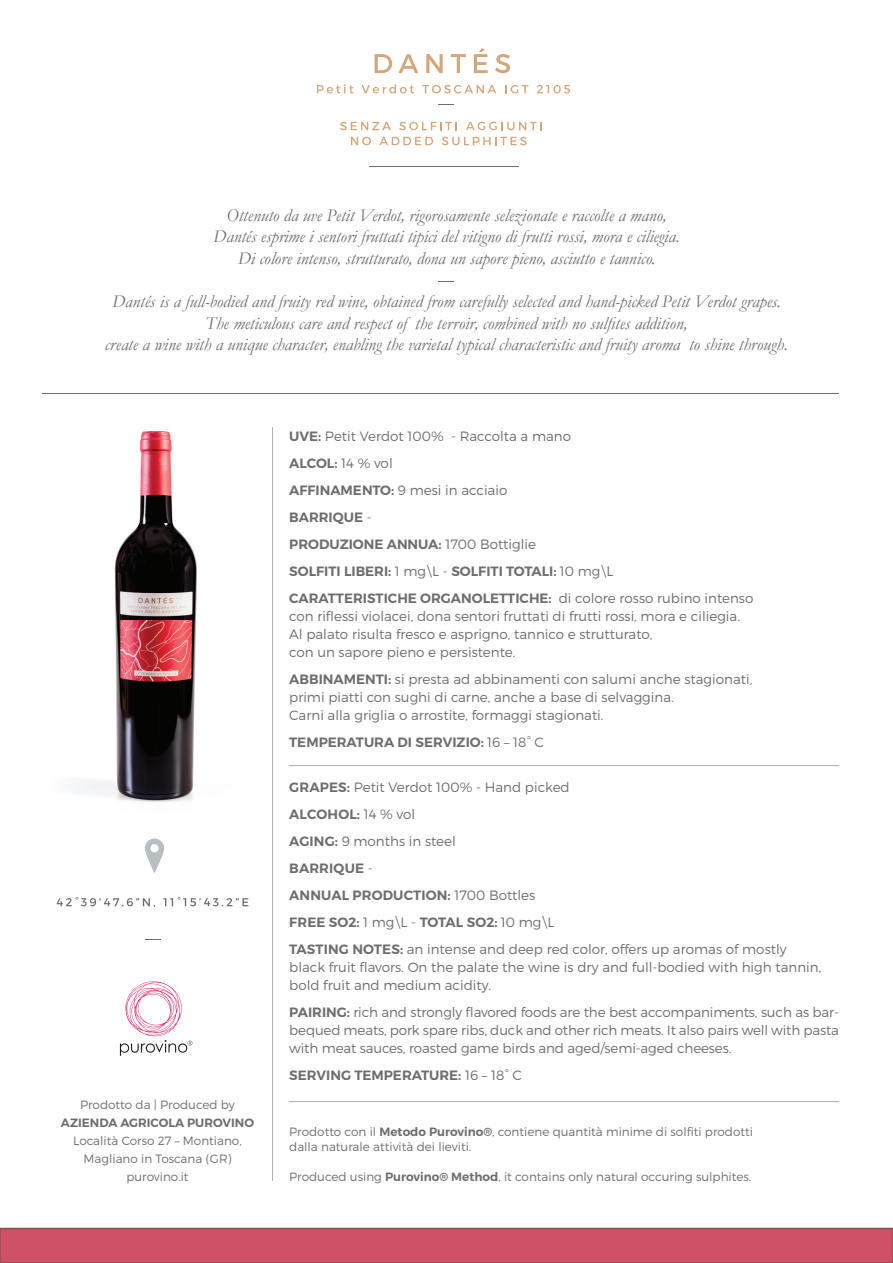
<style>
.page{position:relative;width:893px;height:1263px;background:#fff}
.page>*{position:absolute;margin:0;border:0;box-sizing:border-box;transform-origin:0 0}
.t1{font:italic 18px/21.6px "Garamond";color:#6c6d70;text-align:center}
.t2{font:300 13.5px/18px "Montserrat";color:#6c6d70}
.t3{font:600 13.5px/27px "Montserrat";color:#6c6d70}
.t4{font:300 12px/18px "Montserrat";color:#6c6d70}
.t5{font:600 12px "Montserrat";color:#6c6d70}
.s1{font-weight:300}
.s2{font-weight:600}
</style>
<div class="page">
<hr style="left:369px;top:166px;width:149px;height:1px;background:#6c6d70">
<hr style="left:42px;top:393px;width:797px;height:1px;background:#6c6d70">
<img style="left:71px;top:430px;width:126px;height:372px">
<hr style="left:272px;top:428px;width:1px;height:753px;background:#b2b3b7">
<svg style="left:0;top:1228px;width:893px;height:35px"></svg>
<svg style="left:439px;top:281px;width:15px;height:1px"></svg>
<svg style="left:439px;top:104px;width:15px;height:1px"></svg>
<hr style="left:289px;top:765px;width:550px;height:1px;background:#b2b3b7">
<hr style="left:289px;top:1101px;width:550px;height:1px;background:#b2b3b7">
<svg style="left:57px;top:897px;width:98px;height:9px"></svg>
<svg style="left:163px;top:897px;width:85px;height:9px"></svg>
<svg style="left:145px;top:838px;width:19px;height:35px"></svg>
<svg style="left:145px;top:939px;width:15px;height:1px"></svg>
<svg style="left:317px;top:84px;width:36px;height:9px"></svg>
<svg style="left:362px;top:85px;width:52px;height:8px"></svg>
<svg style="left:422px;top:85px;width:74px;height:8px"></svg>
<svg style="left:505px;top:85px;width:23px;height:8px"></svg>
<svg style="left:537px;top:85px;width:33px;height:8px"></svg>
<svg style="left:375px;top:54px;width:17px;height:19px"></svg>
<svg style="left:398px;top:54px;width:20px;height:19px"></svg>
<svg style="left:426px;top:54px;width:17px;height:19px"></svg>
<svg style="left:451px;top:54px;width:15px;height:19px"></svg>
<svg style="left:474px;top:48px;width:14px;height:25px"></svg>
<svg style="left:495px;top:54px;width:15px;height:19px"></svg>
<svg style="left:351px;top:137px;width:20px;height:8px"></svg>
<svg style="left:379px;top:137px;width:54px;height:8px"></svg>
<svg style="left:442px;top:137px;width:85px;height:8px"></svg>
<svg style="left:340px;top:122px;width:51px;height:8px"></svg>
<svg style="left:399px;top:122px;width:58px;height:8px"></svg>
<svg style="left:466px;top:122px;width:76px;height:8px"></svg>
<svg style="left:120px;top:981px;width:72px;height:75px"></svg>
<p class="t1" style="left:213px;top:204px;width:468px">Ottenuto da uve Petit Verdot, rigorosamente selezionate e raccolte a mano,<br>Dantés esprime i sentori fruttati tipici del vitigno di frutti rossi, mora e ciliegia.<br>Di colore intenso, strutturato, dona un sapore pieno, asciutto e tannico.</p>
<p class="t1" style="left:105px;top:291px;width:684px">Dantés is a full-bodied and fruity red wine, obtained from carefully selected and hand-picked Petit Verdot grapes.<br>The meticulous care and respect of the terroir, combined with no sulfites addition,<br>create a wine with a unique character, enabling the varietal typical characteristic and fruity aroma to shine through.</p>
<p class="t4" style="left:80px;top:1095px;width:156px">Prodotto da | Produced by</p>
<p class="t5" style="left:61px;top:1115px;width:195px">AZIENDA AGRICOLA PUROVINO</p>
<p class="t4" style="left:73px;top:1131px;width:170px;text-align:center">Località Corso 27 – Montiano,<br>Magliano in Toscana (GR) purovino.it</p>
<p class="t3" style="left:289px;top:422px;width:466px">UVE: <span class="s1">Petit Verdot 100% - Raccolta a mano<br></span>ALCOL: <span class="s1">14 % vol<br></span>AFFINAMENTO: <span class="s1">9 mesi in acciaio<br></span>BARRIQUE <span class="s1">-<br></span>PRODUZIONE ANNUA: <span class="s1">1700 Bottiglie<br></span>SOLFITI LIBERI: <span class="s1">1 mg\L -</span> SOLFITI TOTALI: <span class="s1">10 mg\L<br></span>CARATTERISTICHE ORGANOLETTICHE: <span class="s1">di colore rosso rubino intenso</span></p>
<p class="t2" style="left:289px;top:607px;width:452px">con riflessi violacei, dona sentori fruttati di frutti rossi, mora e ciliegia.<br>Al palato risulta fresco e asprigno, tannico e strutturato,<br>con un sapore pieno e persistente.</p>
<p class="t2" style="left:289px;top:669px;width:465px"><span class="s2">ABBINAMENTI:</span> si presta ad abbinamenti con salumi anche stagionati, primi piatti con sughi di carne, anche a base di selvaggina.<br>Carni alla griglia o arrostite, formaggi stagionati.</p>
<p class="t3" style="left:289px;top:728px;width:256px">TEMPERATURA DI SERVIZIO: <span class="s1">16 – 18° C</span></p>
<p class="t2" style="left:289px;top:773px;width:499px;line-height:27px"><span class="s2">GRAPES:</span> Petit Verdot 100% - Hand picked<br><span class="s2">ALCOHOL:</span> 14 % vol<br><span class="s2">AGING:</span> 9 months in steel<br><span class="s2">BARRIQUE</span> -<br><span class="s2">ANNUAL PRODUCTION:</span> 1700 Bottles<br><span class="s2">FREE SO2:</span> 1 mg\L - <span class="s2">TOTAL SO2:</span> 10 mg\L<br><span class="s2">TASTING NOTES:</span> an intense and deep red color, offers up aromas of mostly</p>
<p class="t2" style="left:289px;top:957px;width:534px">black fruit flavors. On the palate the wine is dry and full-bodied with high tannin, bold fruit and medium acidity.</p>
<p class="t2" style="left:289px;top:1002px;width:551px;text-align:justify"><span class="s2">PAIRING:</span> rich and strongly flavored foods are the best accompaniments, such as bar&shy;bequed meats, pork spare ribs, duck and other rich meats. It also pairs well with pasta with meat sauces, roasted game birds and aged/semi-aged cheeses.</p>
<p class="t3" style="left:289px;top:1061px;width:234px">SERVING TEMPERATURE: <span class="s1">16 – 18° C</span></p>
<p class="t4" style="left:289px;top:1124px;width:465px;line-height:15px">Prodotto con il <span class="s2">Metodo Purovino®</span>, contiene quantità minime di solfiti prodotti dalla naturale attività dei lieviti.</p>
<p class="t4" style="left:289px;top:1167px;width:464px">Produced using <span class="s2">Purovino® Method</span>, it contains only natural occuring sulphites.</p>
</div>
